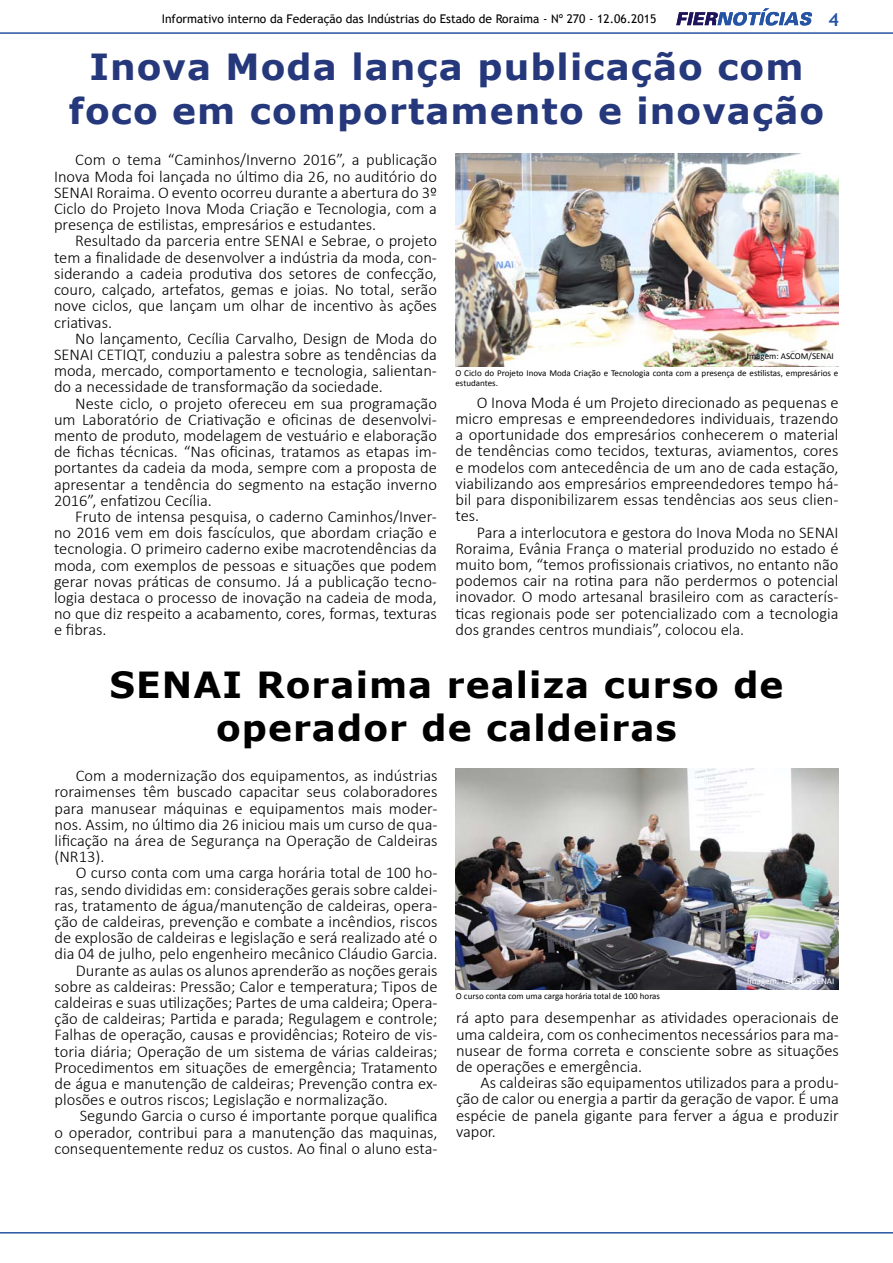
<style>
.page{position:relative;width:893px;height:1263px;background:#fff}
.page>*{position:absolute;margin:0;border:0;box-sizing:border-box;transform-origin:0 0}
.t1{font:700 36px/43.5px "Verdana";letter-spacing:.03em;color:#26387c;text-align:center}
.t2{font:700 36px/43.5px "Verdana";letter-spacing:.03em;color:#000;text-align:center}
.t3{font:700 18px "Trebuchet MS";color:#2654a5}
.t4{font:300 16.5px/16.2px "Calibri";color:#000;text-align:justify}
.t5{font:12px "Trebuchet MS";color:#000}
.t6{font:9px/10.8px "Calibri";color:#000}
.t7{font:9px "Calibri";color:#fff}
</style>
<div class="page">
<svg style="left:676px;top:8px;width:136px;height:18px"></svg>
<hr style="left:0;top:32px;width:893px;height:2px;background:#2654a5">
<hr style="left:0;top:1232px;width:893px;height:1px;background:#2654a5">
<img style="left:456px;top:769px;width:383px;height:221px">
<img style="left:455px;top:153px;width:384px;height:214px">
<p class="t5" style="left:162px;top:11px;width:496px">Informativo interno da Federação das Indústrias do Estado de Roraima - Nº 270 - 12.06.2015</p>
<p class="t3" style="left:828px;top:8px;width:12px">4</p>
<h1 class="t1" style="left:69px;top:44px;width:757px">Inova Moda lança publicação com foco em comportamento e inovação</h1>
<p class="t4" style="left:54px;top:152px;width:384px;text-indent:21px">Com o tema “Caminhos/Inverno 2016”, a publicação Inova Moda foi lançada no último dia 26, no auditório do SENAI Roraima. O evento ocorreu durante a abertura do 3º Ciclo do Projeto Inova Moda Criação e Tecnologia, com a presença de estilistas, empresários e estudantes.</p>
<p class="t4" style="left:54px;top:233px;width:384px;text-indent:21px">Resultado da parceria entre SENAI e Sebrae, o projeto tem a finalidade de desenvolver a indústria da moda, con&shy;siderando a cadeia produtiva dos setores de confecção, couro, calçado, artefatos, gemas e joias. No total, serão nove ciclos, que lançam um olhar de incentivo às ações criativas.</p>
<p class="t4" style="left:54px;top:330px;width:384px;text-indent:21px">No lançamento, Cecília Carvalho, Design de Moda do SENAI CETIQT, conduziu a palestra sobre as tendências da moda, mercado, comportamento e tecnologia, salientan&shy;do a necessidade de transformação da sociedade.</p>
<p class="t4" style="left:54px;top:395px;width:384px;text-indent:21px">Neste ciclo, o projeto ofereceu em sua programação um Laboratório de Criativação e oficinas de desenvolvi&shy;mento de produto, modelagem de vestuário e elaboração de fichas técnicas. “Nas oficinas, tratamos as etapas im&shy;portantes da cadeia da moda, sempre com a proposta de apresentar a tendência do segmento na estação inverno 2016”, enfatizou Cecília.</p>
<p class="t4" style="left:54px;top:508px;width:384px;text-indent:21px">Fruto de intensa pesquisa, o caderno Caminhos/Inver&shy;no 2016 vem em dois fascículos, que abordam criação e tecnologia. O primeiro caderno exibe macrotendências da moda, com exemplos de pessoas e situações que podem gerar novas práticas de consumo. Já a publicação tecno&shy;logia destaca o processo de inovação na cadeia de moda, no que diz respeito a acabamento, cores, formas, texturas e fibras.</p>
<p class="t6" style="left:747px;top:350px;width:89px">Imagem: ASCOM/SENAI</p>
<p class="t6" style="left:455px;top:367px;width:384px">O Ciclo do Projeto Inova Moda Criação e Tecnologia conta com a presença de estilistas, empresários e estudantes.</p>
<p class="t4" style="left:455px;top:394px;width:384px;text-indent:21px">O Inova Moda é um Projeto direcionado as pequenas e micro empresas e empreendedores individuais, trazendo a oportunidade dos empresários conhecerem o material de tendências como tecidos, texturas, aviamentos, cores e modelos com antecedência de um ano de cada estação, viabilizando aos empresários empreendedores tempo há&shy;bil para disponibilizarem essas tendências aos seus clien&shy;tes.</p>
<p class="t4" style="left:455px;top:524px;width:384px;text-indent:21px">Para a interlocutora e gestora do Inova Moda no SENAI Roraima, Evânia França o material produzido no estado é muito bom, “temos profissionais criativos, no entanto não podemos cair na rotina para não perdermos o potencial inovador. O modo artesanal brasileiro com as caracterís&shy;ticas regionais pode ser potencializado com a tecnologia dos grandes centros mundiais”, colocou ela.</p>
<h1 class="t2" style="left:110px;top:662px;width:675px">SENAI Roraima realiza curso de operador de caldeiras</h1>
<p class="t4" style="left:55px;top:767px;width:384px;text-indent:21px">Com a modernização dos equipamentos, as indústrias roraimenses têm buscado capacitar seus colaboradores para manusear máquinas e equipamentos mais moder&shy;nos. Assim, no último dia 26 iniciou mais um curso de qua&shy;lificação na área de Segurança na Operação de Caldeiras (NR13).</p>
<p class="t4" style="left:76px;top:864px;width:363px">O curso conta com uma carga horária total de 100 ho-</p>
<p class="t4" style="left:55px;top:881px;width:384px">ras, sendo divididas em: considerações gerais sobre caldei-</p>
<p class="t4" style="left:55px;top:897px;width:384px">ras, tratamento de água/manutenção de caldeiras, opera-</p>
<p class="t4" style="left:55px;top:913px;width:384px">ção de caldeiras, prevenção e combate a incêndios, riscos</p>
<p class="t4" style="left:55px;top:929px;width:384px">de explosão de caldeiras e legislação e será realizado até o</p>
<p class="t4" style="left:55px;top:946px;width:384px">dia 04 de julho, pelo engenheiro mecânico Cláudio Garcia.</p>
<p class="t4" style="left:76px;top:962px;width:363px">Durante as aulas os alunos aprenderão as noções gerais</p>
<p class="t4" style="left:55px;top:978px;width:384px">sobre as caldeiras: Pressão; Calor e temperatura; Tipos de</p>
<p class="t4" style="left:55px;top:994px;width:384px">caldeiras e suas utilizações; Partes de uma caldeira; Opera-</p>
<p class="t4" style="left:55px;top:1010px;width:384px">ção de caldeiras; Partida e parada; Regulagem e controle;</p>
<p class="t4" style="left:55px;top:1027px;width:384px">Falhas de operação, causas e providências; Roteiro de vis-</p>
<p class="t4" style="left:55px;top:1043px;width:384px">toria diária; Operação de um sistema de várias caldeiras;</p>
<p class="t4" style="left:55px;top:1059px;width:384px">Procedimentos em situações de emergência; Tratamento</p>
<p class="t4" style="left:55px;top:1075px;width:384px">de água e manutenção de caldeiras; Prevenção contra ex-</p>
<p class="t4" style="left:55px;top:1091px;width:335px">plosões e outros riscos; Legislação e normalização.</p>
<p class="t4" style="left:80px;top:1108px;width:359px">Segundo Garcia o curso é importante porque qualifica</p>
<p class="t4" style="left:55px;top:1124px;width:385px">o operador, contribui para a manutenção das maquinas,</p>
<p class="t4" style="left:55px;top:1140px;width:384px">consequentemente reduz os custos. Ao final o aluno esta-</p>
<p class="t6" style="left:456px;top:990px;width:206px">O curso conta com uma carga horária total de 100 horas</p>
<p class="t7" style="left:747px;top:976px;width:89px">Imagem: ASCOM/SENAI</p>
<p class="t4" style="left:456px;top:1010px;width:384px">rá apto para desempenhar as atividades operacionais de uma caldeira, com os conhecimentos necessários para ma&shy;nusear de forma correta e consciente sobre as situações de operações e emergência.</p>
<p class="t4" style="left:456px;top:1074px;width:384px;text-indent:24px">As caldeiras são equipamentos utilizados para a produ&shy;ção de calor ou energia a partir da geração de vapor. É uma espécie de panela gigante para ferver a água e produzir vapor.</p>
</div>
